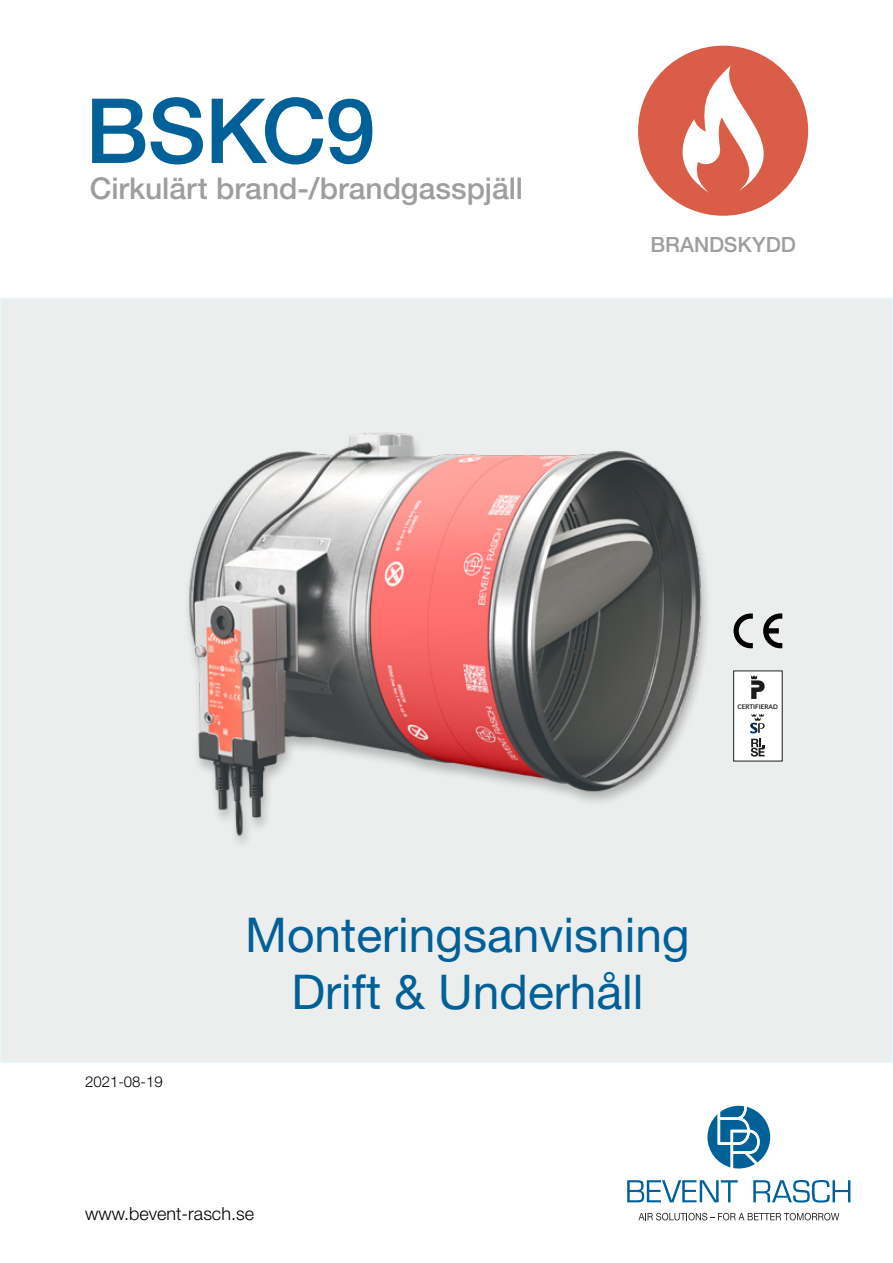
<style>
.page{position:relative;width:893px;height:1263px;background:#fff}
.page>*{position:absolute;margin:0;border:0;box-sizing:border-box;transform-origin:0 0}
.t1{font:500 90px "Helvetica Neue LT Std";letter-spacing:-.01em;color:#006098}
.t2{font:48px/57.6px "Helvetica Neue LT Std";color:#006098;text-align:center}
.t3{font:500 30px "Helvetica Neue LT Std";color:#9c9e9f}
.t4{font:500 21px "Helvetica Neue LT Std";letter-spacing:-.01em;color:#9c9e9f}
.t5{font:300 18px "Helvetica Neue LT Std";color:#000}
.t6{font:300 15px "Helvetica Neue LT Std";color:#000}
.t7{font:700 6.3px "Lato";color:#1a1d1c}
</style>
<div class="page">
<div style="left:1px;top:298px;width:891px;height:764px;background:#eceded"></div>
<img style="left:170px;top:298px;width:548px;height:545px">
<div style="left:638px;top:46px;width:170px;height:170px;background:#da5d48;border-radius:50%"></div>
<svg style="left:682px;top:65px;width:123px;height:128px"></svg>
<svg style="left:707px;top:1106px;width:63px;height:62px"></svg>
<svg style="left:627px;top:1180px;width:111px;height:22px"></svg>
<svg style="left:753px;top:1180px;width:97px;height:22px"></svg>
<svg style="left:638px;top:1213px;width:201px;height:7px"></svg>
<svg style="left:763px;top:613px;width:19px;height:35px"></svg>
<svg style="left:733px;top:613px;width:20px;height:35px"></svg>
<div style="left:734px;top:671px;width:48px;height:90px;background:#fff"></div>
<div style="left:733px;top:671px;width:49px;height:90px;border:1px solid #1a1d1c"></div>
<svg style="left:751px;top:714px;width:14px;height:19px"></svg>
<svg style="left:751px;top:739px;width:14px;height:18px"></svg>
<svg style="left:751px;top:675px;width:14px;height:24px"></svg>
<h1 class="t1" style="left:85px;top:77px;width:292px">BSKC9</h1>
<p class="t3" style="left:90px;top:170px;width:435px">Cirkulärt brand-/brandgasspjäll</p>
<p class="t4" style="left:650px;top:232px;width:147px">BRANDSKYDD</p>
<p class="t7" style="left:737px;top:703px;width:42px">CERTIFIERAD</p>
<p class="t6" style="left:85px;top:1072px;width:79px">2021-08-19</p>
<p class="t2" style="left:245px;top:905px;width:446px">Monteringsanvisning<br>Drift &amp; Underhåll</p>
<p class="t5" style="left:85px;top:1203px;width:170px">www.bevent-rasch.se</p>
</div>
